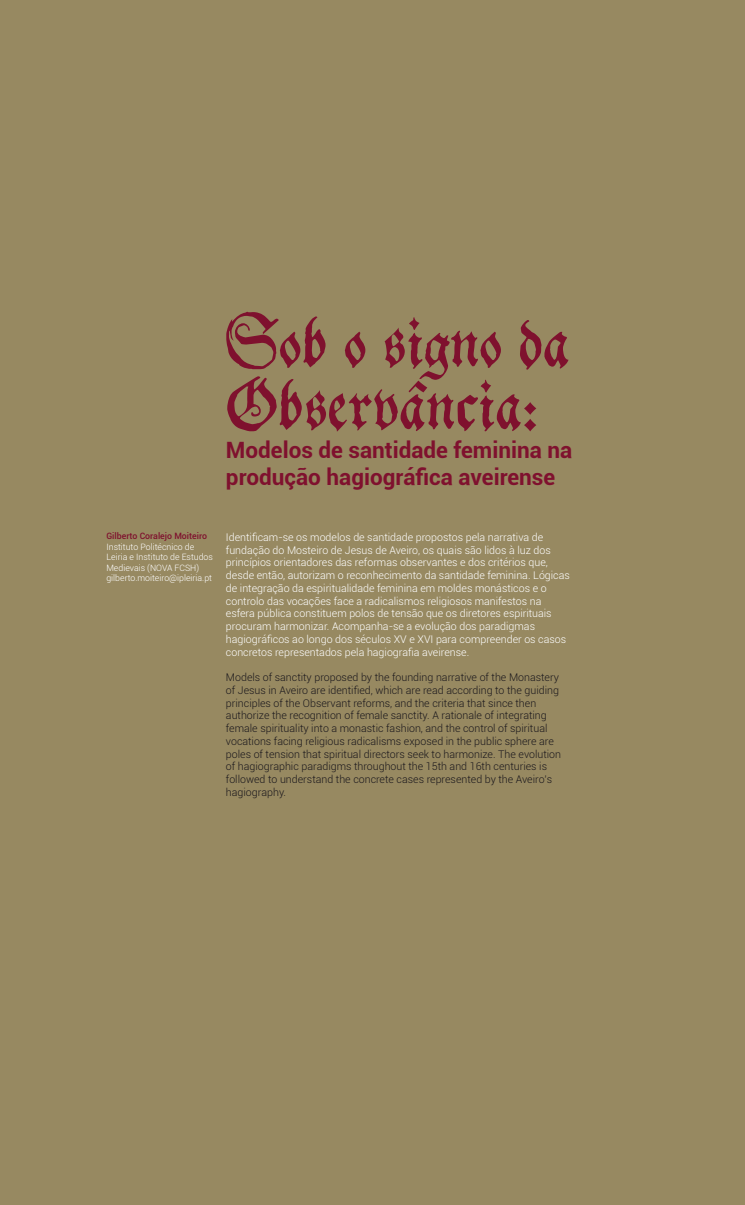
<style>
.page{position:relative;width:745px;height:1205px;background:#fff}
.page>*{position:absolute;margin:0;border:0;box-sizing:border-box;transform-origin:0 0}
.t1{font:70px/62.5px "Schwabacher";letter-spacing:-.01em;color:#7f112e;scale:.96 1}
.t2{font:700 22.5px/27px "Roboto";color:#7f112e}
.t3{font:300 10.62px/12.8px "Roboto";color:#fff}
.t4{font:300 10.62px/12.8px "Roboto";color:#1a171c}
.t5{font:300 8.75px/10.5px "Roboto";color:#fff}
.t6{font:500 8.75px "Roboto";color:#7f112e}
</style>
<div class="page">
<div style="left:0;top:0;width:744px;height:1205px;background:#978961"></div>
<h1 class="t1" style="left:226px;top:312px;width:359px">Sob o signo da<br>Observância:</h1>
<h2 class="t2" style="left:226px;top:435px;width:347px">Modelos de santidade feminina na produção hagiográfica aveirense</h2>
<p class="t6" style="left:106px;top:530px;width:102px">Gilberto Coralejo Moiteiro</p>
<p class="t5" style="left:106px;top:541px;width:108px">Instituto Politécnico de<br>Leiria e Instituto de Estudos<br>Medievais (NOVA FCSH) gilberto.moiteiro@ipleiria.pt</p>
<p class="t3" style="left:226px;top:530px;width:345px">Identificam-se os modelos de santidade propostos pela narrativa de fundação do Mosteiro de Jesus de Aveiro, os quais são lidos à luz dos princípios orientadores das reformas observantes e dos critérios que, desde então, autorizam o reconhecimento da santidade feminina. Lógicas de integração da espiritualidade feminina em moldes monásticos e o controlo das vocações face a radicalismos religiosos manifestos na esfera pública constituem polos de tensão que os diretores espirituais procuram harmonizar. Acompanha-se a evolução dos paradigmas hagiográficos ao longo dos séculos XV e XVI para compreender os casos concretos representados pela hagiografia aveirense.</p>
<p class="t4" style="left:226px;top:670px;width:336px">Models of sanctity proposed by the founding narrative of the Monastery of Jesus in Aveiro are identified, which are read according to the guiding principles of the Observant reforms, and the criteria that since then authorize the recognition of female sanctity. A rationale of integrating female spirituality into a monastic fashion, and the control of spiritual vocations facing religious radicalisms exposed in the public sphere are poles of tension that spiritual directors seek to harmonize. The evolution of hagiographic paradigms throughout the 15th and 16th centuries is followed to understand the concrete cases represented by the Aveiro’s hagiography.</p>
</div>
